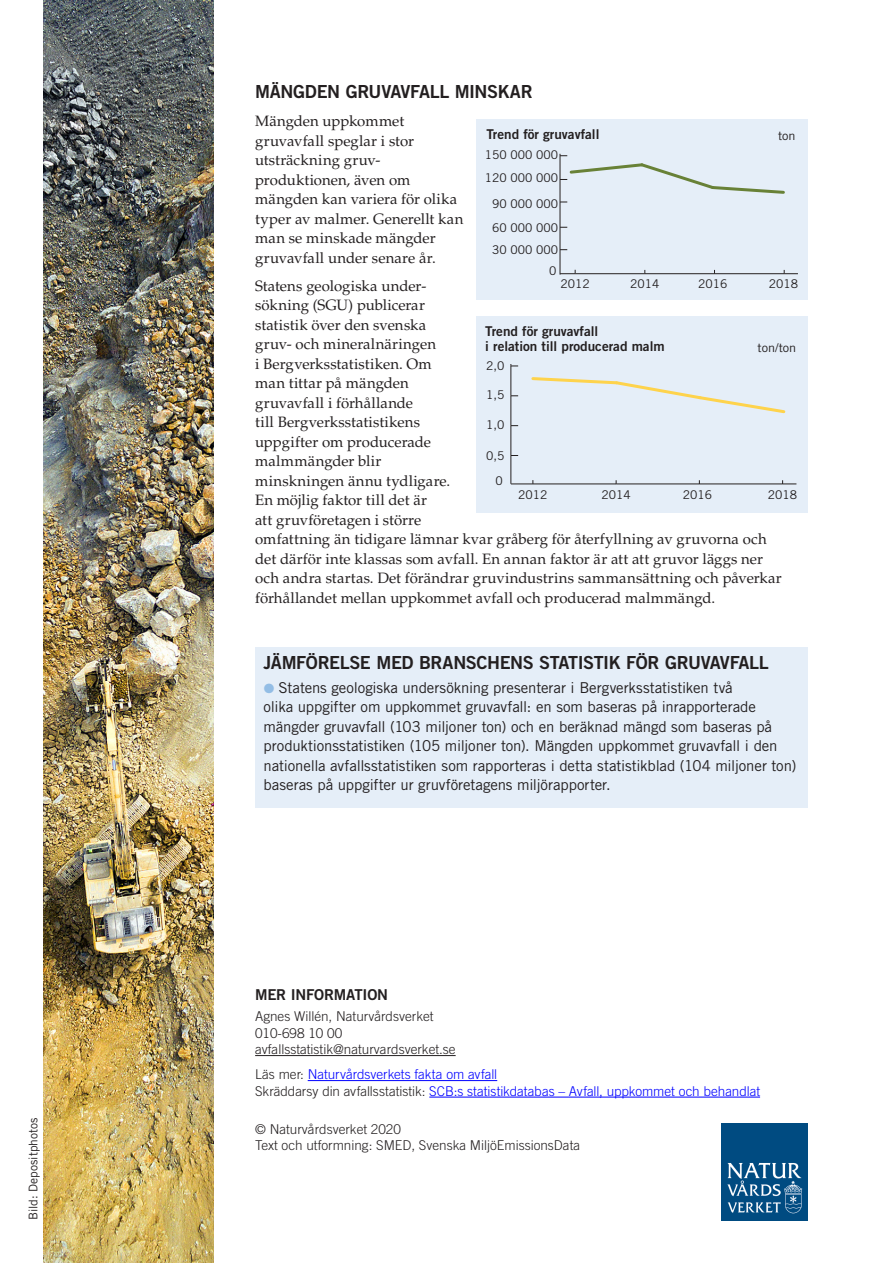
<style>
.page{position:relative;width:893px;height:1263px;background:#fff}
.page>*{position:absolute;margin:0;border:0;box-sizing:border-box;transform-origin:0 0}
.Underrubrik{font:18px "Trade Gothic LT Std Bd 2";letter-spacing:-.025em;color:#231f20}
.bröd{font:15px/19.5px "Palatino LT Std";letter-spacing:.005em;color:#231f20}
.bröd-2{font:15px/19.5px "Trade Gothic LT Std";letter-spacing:-.005em;color:#231f20}
.rubrik3{font:15px "Trade Gothic LT Std Bd 2";letter-spacing:-.015em;color:#231f20}
.Baksidan_Sidfot{font:300 13.5px/16.5px "Trade Gothic LT Std";color:#231f20}
.bröd-3{font:300 13.5px/16.5px "Trade Gothic LT Std";letter-spacing:-.005em;color:#00f}
.t1{font:13.5px/15px "Trade Gothic LT Std Bd 2";color:#231f20}
.Baksidan_Sidfot-2{font:12px/20.5px "Trade Gothic LT Std";color:#231f20;text-align:right}
.Baksidan_Sidfot-3{font:12px "Trade Gothic LT Std";color:#231f20;scale:1.06 1}
.s1{font-family:"Mercury Text G2";color:#93bde5}
.s2{color:#231f20}
</style>
<div class="page">
<img style="left:722px;top:1124px;width:86px;height:96px">
<hr style="left:255px;top:1055px;width:201px;height:1px;background:#231f20">
<hr style="left:308px;top:1080px;width:189px;height:1px;background:#00f">
<hr style="left:429px;top:1097px;width:331px;height:1px;background:#00f">
<div style="left:255px;top:648px;width:553px;height:160px;background:#e5eef8"></div>
<div style="left:476px;top:119px;width:332px;height:181px;background:#e5eef8"></div>
<hr style="left:560px;top:154px;width:1px;height:121px;background:#231f20">
<hr style="left:560px;top:273px;width:238px;height:1px;background:#231f20">
<svg style="left:560px;top:155px;width:225px;height:41px"></svg>
<div style="left:476px;top:316px;width:332px;height:196px;background:#e5eef8"></div>
<hr style="left:511px;top:364px;width:1px;height:120px;background:#231f20">
<hr style="left:511px;top:484px;width:285px;height:1px;background:#231f20">
<svg style="left:531px;top:377px;width:255px;height:37px"></svg>
<img style="left:43px;top:0;width:170px;height:1263px">
<p class="Baksidan_Sidfot-2" style="left:23px;top:1220px;width:104px;rotate:-90deg">Bild: Depositphotos</p>
<p class="Underrubrik" style="left:255px;top:80px;width:279px">MÄNGDEN GRUVAVFALL MINSKAR</p>
<p class="bröd" style="left:255px;top:111px;width:210px">Mängden uppkommet gruvavfall speglar i stor utsträckning gruv&shy;produktionen, även om mängden kan variera för olika typer av malmer. Generellt kan man se minskade mängder gruvavfall under senare år.</p>
<p class="bröd" style="left:255px;top:276px;width:528px">Statens geologiska under-<br>sökning (SGU) publicerar<br>statistik över den svenska<br>gruv- och mineralnäringen<br>i Bergverksstatistiken. Om<br>man tittar på mängden<br>gruvavfall i förhållande<br>till Bergverksstatistikens<br>uppgifter om producerade<br>malmmängder blir<br>minskningen ännu tydligare.<br>En möjlig faktor till det är<br>att gruvföretagen i större<br>omfattning än tidigare lämnar kvar gråberg för återfyllning av gruvorna och det därför inte klassas som avfall. En annan faktor är att att gruvor läggs ner och andra startas. Det förändrar gruvindustrins sammansättning och påverkar förhållandet mellan uppkommet avfall och producerad malmmängd.</p>
<p class="t1" style="left:486px;top:127px;width:114px">Trend för gruvavfall</p>
<p class="Baksidan_Sidfot-3" style="left:778px;top:128px;width:18px">ton</p>
<p class="Baksidan_Sidfot-2" style="left:485px;top:144px;width:75px">150 000 000</p>
<p class="Baksidan_Sidfot-2" style="left:485px;top:168px;width:75px">120 000 000</p>
<p class="Baksidan_Sidfot-2" style="left:492px;top:193px;width:67px">90 000 000</p>
<p class="Baksidan_Sidfot-2" style="left:492px;top:217px;width:67px">60 000 000</p>
<p class="Baksidan_Sidfot-2" style="left:492px;top:239px;width:67px">30 000 000<br>0</p>
<p class="Baksidan_Sidfot-2" style="left:560px;top:273px;width:31px">2012</p>
<p class="Baksidan_Sidfot-2" style="left:630px;top:273px;width:31px">2014</p>
<p class="Baksidan_Sidfot-2" style="left:698px;top:273px;width:31px">2016</p>
<p class="Baksidan_Sidfot-2" style="left:769px;top:273px;width:31px">2018</p>
<p class="t1" style="left:485px;top:324px;width:181px">Trend för gruvavfall<br>i relation till producerad malm</p>
<p class="Baksidan_Sidfot-3" style="left:757px;top:340px;width:38px">ton/ton</p>
<p class="Baksidan_Sidfot-2" style="left:486px;top:355px;width:20px">2,0</p>
<p class="Baksidan_Sidfot-2" style="left:486px;top:384px;width:20px">1,5</p>
<p class="Baksidan_Sidfot-2" style="left:486px;top:414px;width:20px">1,0</p>
<p class="Baksidan_Sidfot-2" style="left:486px;top:443px;width:20px;line-height:25px">0,5<br>0</p>
<p class="Baksidan_Sidfot-2" style="left:518px;top:484px;width:31px">2012</p>
<p class="Baksidan_Sidfot-2" style="left:601px;top:484px;width:31px">2014</p>
<p class="Baksidan_Sidfot-2" style="left:683px;top:484px;width:31px">2016</p>
<p class="Baksidan_Sidfot-2" style="left:768px;top:484px;width:31px">2018</p>
<p class="Underrubrik" style="left:264px;top:651px;width:507px">JÄMFÖRELSE MED BRANSCHENS STATISTIK FÖR GRUVAVFALL</p>
<p class="bröd-2" style="left:264px;top:678px;width:534px"><span class="s1">•</span> Statens geologiska undersökning presenterar i Bergverksstatistiken två<br>olika uppgifter om uppkommet gruvavfall: en som baseras på inrapporterade mängder gruvavfall (103 miljoner ton) och en beräknad mängd som baseras på produktionsstatistiken (105 miljoner ton). Mängden uppkommet gruvavfall i den nationella avfallsstatistiken som rapporteras i detta statistikblad (104 miljoner ton) baseras på uppgifter ur gruvföretagens miljörapporter.</p>
<p class="rubrik3" style="left:255px;top:986px;width:134px">MER INFORMATION</p>
<p class="Baksidan_Sidfot" style="left:255px;top:1008px;width:202px">Agnes Willén, Naturvårdsverket<br>010-698 10 00 avfallsstatistik@naturvardsverket.se</p>
<p class="bröd-3" style="left:255px;top:1066px;width:506px"><span class="s2">Läs mer:</span> Naturvårdsverkets fakta om avfall<br><span class="s2">Skräddarsy din avfallsstatistik:</span> SCB:s statistikdatabas – Avfall, uppkommet och behandlat</p>
<p class="Baksidan_Sidfot" style="left:255px;top:1120px;width:147px">© Naturvårdsverket 2020</p>
<p class="Baksidan_Sidfot" style="left:255px;top:1137px;width:327px">Text och utformning: SMED, Svenska MiljöEmissionsData</p>
</div>
